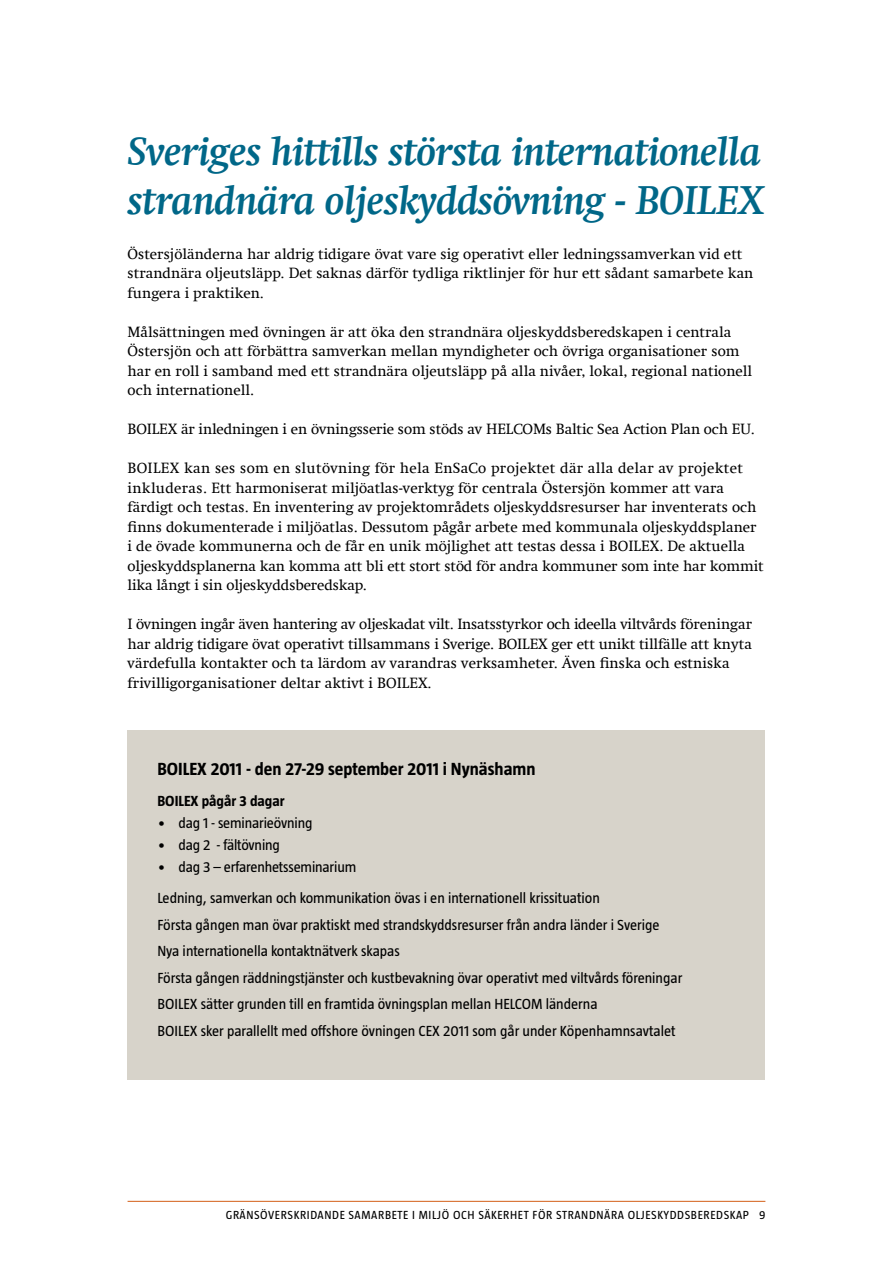
<style>
.page{position:relative;width:893px;height:1263px;background:#fff}
.page>*{position:absolute;margin:0;border:0;box-sizing:border-box;transform-origin:0 0}
.t1{font:italic 700 40.5px/48.6px "Swift Com";letter-spacing:-.02em;color:#006788}
.t2{font:700 18px "Taz";color:#000}
.t3{font:15px/19.5px "Swift Com";color:#000}
.t4{font:15px/26.5px "Taz";color:#000}
.t5{font:700 15px "Taz";color:#000}
.t6{font:12px "Taz";letter-spacing:.07em;color:#000}
</style>
<div class="page">
<hr style="left:128px;top:1201px;width:637px;height:1px;background:#d35f17">
<div style="left:128px;top:731px;width:637px;height:349px;background:#d7d3ca"></div>
<h1 class="t1" style="left:128px;top:127px;width:639px">Sveriges hittills största internationella strandnära oljeskyddsövning - BOILEX</h1>
<p class="t3" style="left:128px;top:244px;width:627px">Östersjöländerna har aldrig tidigare övat vare sig operativt eller ledningssamverkan vid ett strandnära oljeutsläpp. Det saknas därför tydliga riktlinjer för hur ett sådant samarbete kan fungera i praktiken.</p>
<p class="t3" style="left:128px;top:322px;width:626px">Målsättningen med övningen är att öka den strandnära oljeskyddsberedskapen i centrala Östersjön och att förbättra samverkan mellan myndigheter och övriga organisationer som har en roll i samband med ett strandnära oljeutsläpp på alla nivåer, lokal, regional nationell och internationell.</p>
<p class="t3" style="left:128px;top:419px;width:629px">BOILEX är inledningen i en övningsserie som stöds av HELCOMs Baltic Sea Action Plan och EU.</p>
<p class="t3" style="left:128px;top:458px;width:638px">BOILEX kan ses som en slutövning för hela EnSaCo projektet där alla delar av projektet inkluderas. Ett harmoniserat miljöatlas-verktyg för centrala Östersjön kommer att vara färdigt och testas. En inventering av projektområdets oljeskyddsresurser har inventerats och finns dokumenterade i miljöatlas. Dessutom pågår arbete med kommunala oljeskyddsplaner i de övade kommunerna och de får en unik möjlighet att testas dessa i BOILEX. De aktuella oljeskyddsplanerna kan komma att bli ett stort stöd för andra kommuner som inte har kommit lika långt i sin oljeskyddsberedskap.</p>
<p class="t3" style="left:128px;top:614px;width:626px">I övningen ingår även hantering av oljeskadat vilt. Insatsstyrkor och ideella viltvårds föreningar har aldrig tidigare övat operativt tillsammans i Sverige. BOILEX ger ett unikt tillfälle att knyta värdefulla kontakter och ta lärdom av varandras verksamheter. Även finska och estniska frivilligorganisationer deltar aktivt i BOILEX.</p>
<p class="t2" style="left:157px;top:759px;width:380px">BOILEX 2011 - den 27-29 september 2011 i Nynäshamn</p>
<p class="t5" style="left:157px;top:792px;width:129px">BOILEX pågår 3 dagar</p>
<p class="t4" style="left:157px;top:809px;width:157px">• dag 1 - seminarieövning</p>
<p class="t4" style="left:157px;top:831px;width:124px">• dag 2 - fältövning</p>
<p class="t4" style="left:157px;top:852px;width:444px;line-height:30.8px">• dag 3 – erfarenhetsseminarium<br>Ledning, samverkan och kommunikation övas i en internationell krissituation</p>
<p class="t4" style="left:157px;top:911px;width:527px">Första gången man övar praktiskt med strandskyddsresurser från andra länder i Sverige Nya internationella kontaktnätverk skapas<br>Första gången räddningstjänster och kustbevakning övar operativt med viltvårds föreningar BOILEX sätter grunden till en framtida övningsplan mellan HELCOM länderna<br>BOILEX sker parallellt med offshore övningen CEX 2011 som går under Köpenhamnsavtalet</p>
<p class="t6" style="left:226px;top:1208px;width:541px">Gränsöverskridande Samarbete i Miljö och Säkerhet för Strandnära Oljeskyddsberedskap 9</p>
</div>
